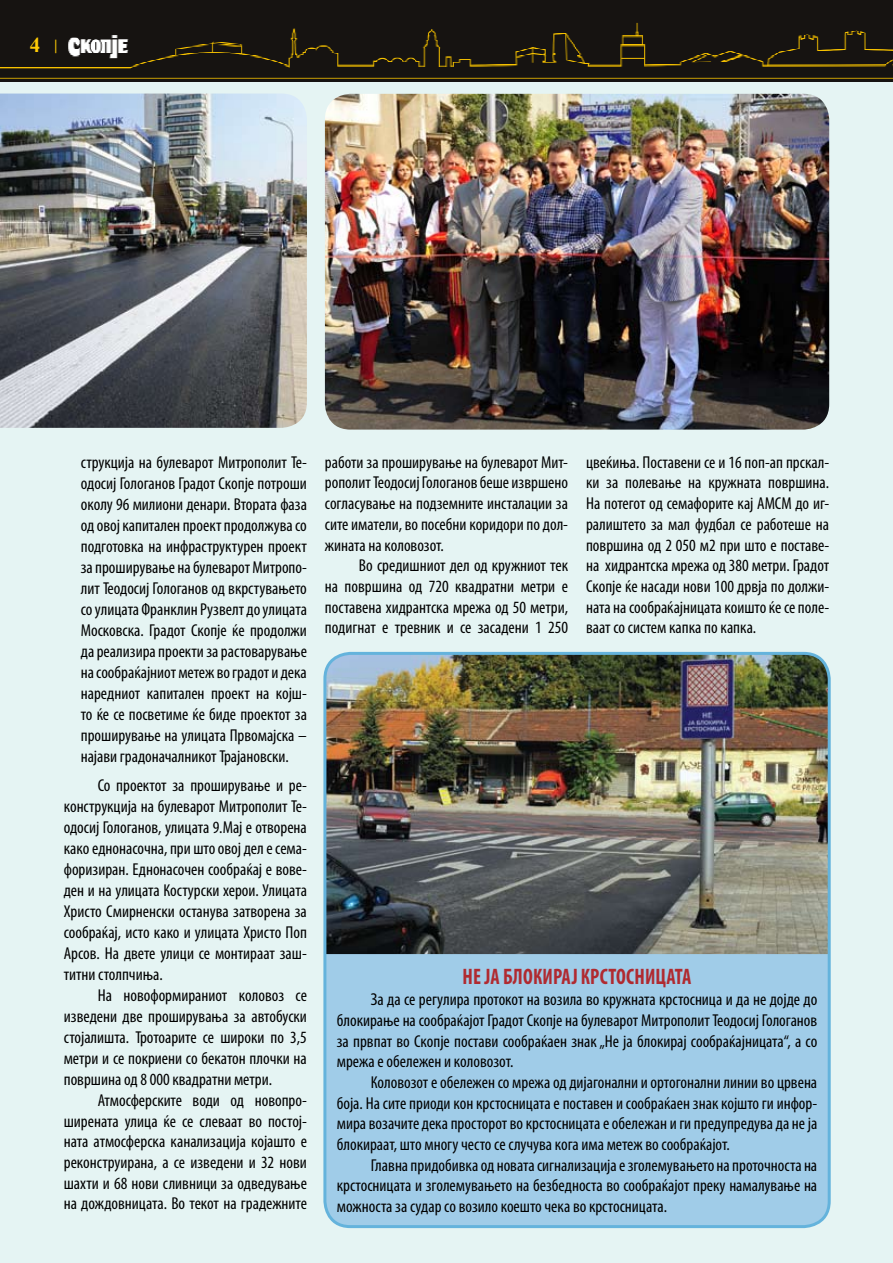
<style>
.page{position:relative;width:893px;height:1263px;background:#fff}
.page>*{position:absolute;margin:0;border:0;box-sizing:border-box;transform-origin:0 0}
.t1{font:700 condensed 22.5px "Myriad Pro";letter-spacing:.01em;color:#b02a30;scale:.9 1}
.t2{font:700 21px "Times New Roman";color:#ffcb05}
.t3{font:condensed 17.25px/20.7px "Myriad Pro";color:#000;text-align:justify}
.s1{font-family:"Avant Garde IT Cby BT";font-weight:500;font-size:13.5px}
</style>
<div class="page">
<img style="left:0;top:0;width:893px;height:82px">
<div style="left:0;top:82px;width:893px;height:1181px;background:#e5f4f3"></div>
<div style="left:24px;top:0;width:869px;height:73px;background:#000;opacity:.75"></div>
<div style="left:325px;top:653px;width:504px;height:573px;background:#a0cce8;border-radius:26px"></div>
<img style="left:326px;top:653px;width:501px;height:301px">
<div style="left:323px;top:652px;width:508px;height:576px;border:3px solid #64b3dc;border-radius:26px"></div>
<img style="left:0;top:94px;width:307px;height:334px">
<img style="left:325px;top:94px;width:504px;height:336px">
<p class="t2" style="left:30px;top:31px;width:31px">4 <span class="s1">|</span></p>
<p class="t3" style="left:81px;top:451px;width:228px">струкција на булеварот Митрополит Те&shy;одосиј Гологанов Градот Скопје потроши околу 96 милиони денари. Втората фаза од овој капитален проект продолжува со подготовка на инфраструктурен проект за проширување на булеварот Митропо&shy;лит Теодосиј Гологанов од вкрстувањето со улицата Франклин Рузвелт до улицата Московска. Градот Скопје ќе продолжи да реализира проекти за растоварување на сообраќајниот метеж во градот и дека наредниот капитален проект на којш&shy;то ќе се посветиме ќе биде проектот за проширување на улицата Првомајска – најави градоначалникот Трајановски.</p>
<p class="t3" style="left:64px;top:775px;width:245px;text-indent:34px">Со проектот за проширување и ре&shy;конструкција на булеварот Митрополит Те&shy;одосиј Гологанов, улицата 9.Мај е отворена како еднонасочна, при што овој дел е сема&shy;форизиран. Еднонасочен сообраќај е вове&shy;ден и на улицата Костурски херои. Улицата Христо Смирненски останува затворена за сообраќај, исто како и улицата Христо Поп Арсов. На двете улици се монтираат заш&shy;титни столпчиња.</p>
<p class="t3" style="left:64px;top:985px;width:245px;text-indent:34px">На новоформираниот коловоз се изведени две проширувања за автобуски стојалишта. Тротоарите се широки по 3,5 метри и се покриени со бекатон плочки на површина од 8 000 квадратни метри.</p>
<p class="t3" style="left:64px;top:1089px;width:245px;text-indent:34px">Атмосферските води од новопро&shy;ширената улица ќе се слеваат во постој&shy;ната атмосферска канализација којашто е реконструирана, а се изведени и 32 нови шахти и 68 нови сливници за одведување на дождовницата. Во текот на градежните</p>
<p class="t3" style="left:325px;top:451px;width:245px">работи за проширување на булеварот Мит&shy;рополит Теодосиј Гологанов беше извршено согласување на подземните инсталации за сите иматели, во посебни коридори по дол&shy;жината на коловозот.</p>
<p class="t3" style="left:325px;top:555px;width:245px;text-indent:34px">Во средишниот дел од кружниот тек на површина од 720 квадратни метри е поставена хидрантска мрежа од 50 метри, подигнат е тревник и се засадени 1 250</p>
<p class="t3" style="left:586px;top:451px;width:245px">цвеќиња. Поставени се и 16 поп-ап прскал&shy;ки за полевање на кружната површина.<br>На потегот од семафорите кај АМСМ до иг&shy;ралиштето за мал фудбал се работеше на површина од 2 050 м2 при што е поставе&shy;на хидрантска мрежа од 380 метри. Градот Скопје ќе насади нови 100 дрвја по должи&shy;ната на сообраќајницата коишто ќе се поле&shy;ваат со систем капка по капка.</p>
<h1 class="t1" style="left:463px;top:963px;width:143px">НЕ ЈА БЛОКИРАЈ крстосницата</h1>
<p class="t3" style="left:337px;top:989px;width:482px;text-indent:34px">За да се регулира протокот на возила во кружната крстосница и да не дојде до блокирање на сообраќајот Градот Скопје на булеварот Митрополит Теодосиј Гологанов за првпат во Скопје постави сообраќаен знак „Не ја блокирај сообраќајницата“, а со мрежа е обележен и коловозот.</p>
<p class="t3" style="left:337px;top:1072px;width:482px;text-indent:34px">Коловозот е обележен со мрежа од дијагонални и ортогонални линии во црвена боја. На сите приоди кон крстосницата е поставен и сообраќаен знак којшто ги инфор&shy;мира возачите дека просторот во крстосницата е обележан и ги предупредува да не ја блокираат, што многу често се случува кога има метеж во сообраќајот.</p>
<p class="t3" style="left:337px;top:1154px;width:482px;text-indent:34px">Главна придобивка од новата сигнализација е зголемувањето на проточноста на крстосницата и зголемувањето на безбедноста во сообраќајот преку намалување на можноста за судар со возило коешто чека во крстосницата.</p>
</div>
